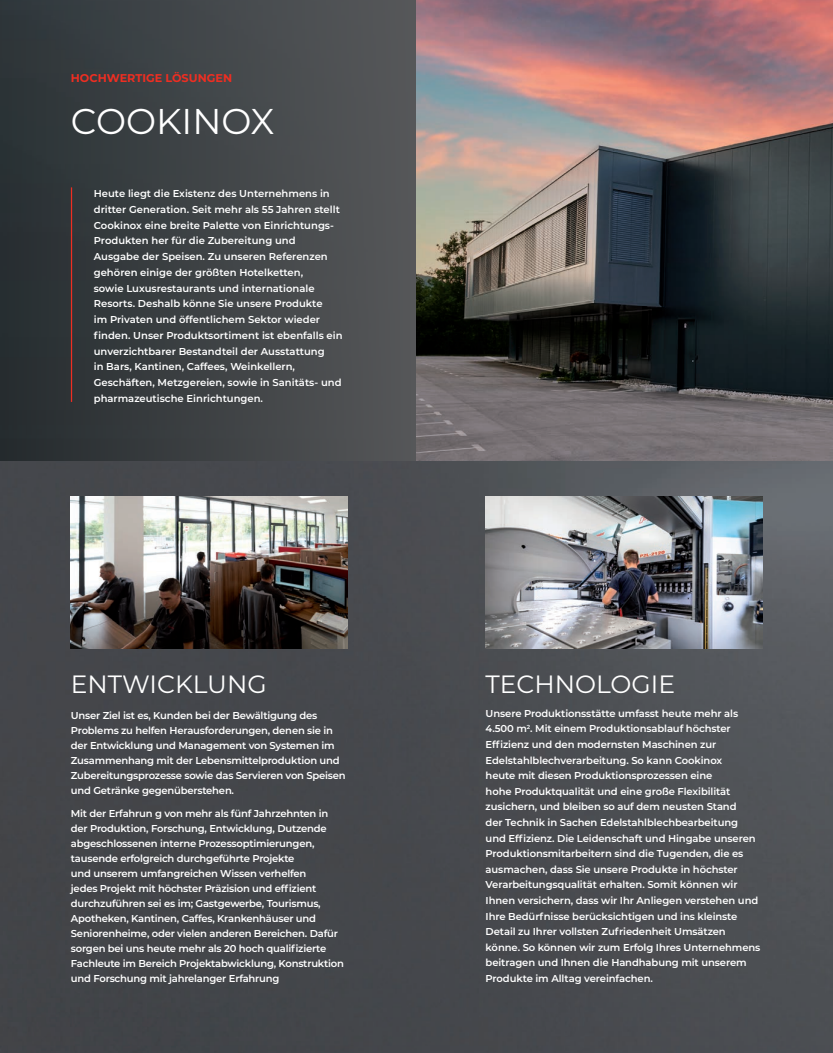
<style>
.page{position:relative;width:833px;height:1053px;background:#fff}
.page>*{position:absolute;margin:0;border:0;box-sizing:border-box;transform-origin:0 0}
.t1{font:35.75px "Montserrat";color:#fff}
.t2{font:25px "Montserrat";color:#fff}
.t3{font:700 11.25px "Montserrat";color:#ee2e22}
.t4{font:600 10px/15.6px "Montserrat";letter-spacing:-.01em;color:#fff}
</style>
<div class="page">
<img style="left:0;top:461px;width:833px;height:591px">
<div style="left:0;top:0;width:416px;height:461px;background:linear-gradient(to right,#293033,#56585a)"></div>
<img style="left:416px;top:0;width:417px;height:461px">
<img style="left:71px;top:496px;width:276px;height:152px">
<img style="left:485px;top:496px;width:277px;height:152px">
<hr style="left:71px;top:187px;width:1px;height:215px;background:#ee2e22">
<p class="t3" style="left:71px;top:70px;width:163px">HOCHWERTIGE LÖSUNGEN</p>
<h1 class="t1" style="left:71px;top:97px;width:205px">COOKINOX</h1>
<p class="t4" style="left:94px;top:185px;width:250px">Heute liegt die Existenz des Unternehmens in dritter Generation. Seit mehr als 55 Jahren stellt Cookinox eine breite Palette von Einrichtungs-Produkten her für die Zubereitung und Ausgabe der Speisen. Zu unseren Referenzen gehören einige der größten Hotelketten,<br>sowie Luxusrestaurants und internationale Resorts. Deshalb könne Sie unsere Produkte<br>im Privaten und öffentlichem Sektor wieder finden. Unser Produktsortiment ist ebenfalls ein unverzichtbarer Bestandteil der Ausstattung<br>in Bars, Kantinen, Caffees, Weinkellern, Geschäften, Metzgereien, sowie in Sanitäts- und pharmazeutische Einrichtungen.</p>
<h2 class="t2" style="left:71px;top:666px;width:197px">ENTWICKLUNG</h2>
<h2 class="t2" style="left:485px;top:666px;width:191px">TECHNOLOGIE</h2>
<p class="t4" style="left:71px;top:707px;width:276px;line-height:15px">Unser Ziel ist es, Kunden bei der Bewältigung des Problems zu helfen Herausforderungen, denen sie in der Entwicklung und Management von Systemen im Zusammenhang mit der Lebensmittelproduktion und Zubereitungsprozesse sowie das Servieren von Speisen und Getränke gegenüberstehen.</p>
<p class="t4" style="left:71px;top:805px;width:274px;line-height:15px">Mit der Erfahrun g von mehr als fünf Jahrzehnten in der Produktion, Forschung, Entwicklung, Dutzende abgeschlossenen interne Prozessoptimierungen, tausende erfolgreich durchgeführte Projekte<br>und unserem umfangreichen Wissen verhelfen<br>jedes Projekt mit höchster Präzision und effizient durchzuführen sei es im; Gastgewerbe, Tourismus, Apotheken, Kantinen, Caffes, Krankenhäuser und Seniorenheime, oder vielen anderen Bereichen. Dafür sorgen bei uns heute mehr als 20 hoch qualifizierte Fachleute im Bereich Projektabwicklung, Konstruktion und Forschung mit jahrelanger Erfahrung</p>
<p class="t4" style="left:485px;top:704px;width:276px">Unsere Produktionsstätte umfasst heute mehr als 4.500 m<sup>2</sup>. Mit einem Produktionsablauf höchster Effizienz und den modernsten Maschinen zur Edelstahlblechverarbeitung. So kann Cookinox<br>heute mit diesen Produktionsprozessen eine<br>hohe Produktqualität und eine große Flexibilität zusichern, und bleiben so auf dem neusten Stand<br>der Technik in Sachen Edelstahlblechbearbeitung und Effizienz. Die Leidenschaft und Hingabe unseren Produktionsmitarbeitern sind die Tugenden, die es ausmachen, dass Sie unsere Produkte in höchster Verarbeitungsqualität erhalten. Somit können wir Ihnen versichern, dass wir Ihr Anliegen verstehen und Ihre Bedürfnisse berücksichtigen und ins kleinste Detail zu Ihrer vollsten Zufriedenheit Umsätzen könne. So können wir zum Erfolg Ihres Unternehmens beitragen und Ihnen die Handhabung mit unserem Produkte im Alltag vereinfachen.</p>
</div>
